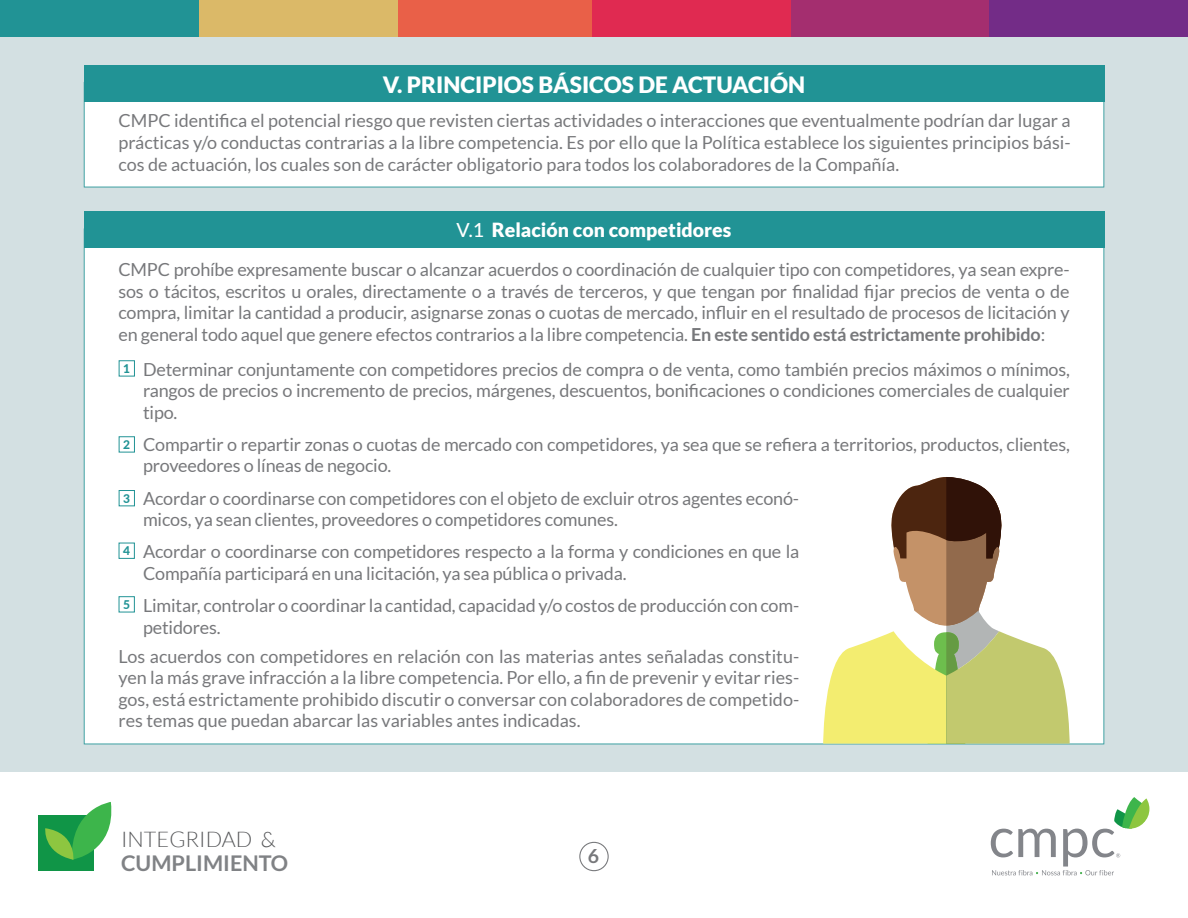
<style>
.page{position:relative;width:1188px;height:918px;background:#fff}
.page>*{position:absolute;margin:0;border:0;box-sizing:border-box;transform-origin:0 0}
.t1{font:900 22.5px "Lato";color:#fff}
.t2{font:700 21.6px "Lato";color:#808285}
.t3{font:300 21.6px "Lato";color:#58595b}
.t4{font:900 19.5px "Lato";color:#fff}
.t5{font:700 19.5px "Lato";color:#77787b}
.t6{font:18px/21.6px "Lato";letter-spacing:-.01em;color:#77787b;text-align:justify}
.t7{font:800 12px "Lato";color:#219395}
.s1{font-weight:500}
.s2{font-weight:700}
</style>
<div class="page">
<div style="left:0;top:0;width:1188px;height:771px;background:#d3e0e2"></div>
<div style="left:989px;top:0;width:199px;height:36px;background:#732c87"></div>
<div style="left:790px;top:0;width:199px;height:36px;background:#a42e6f"></div>
<div style="left:592px;top:0;width:198px;height:36px;background:#e02a51"></div>
<div style="left:393px;top:0;width:199px;height:36px;background:#e96048"></div>
<div style="left:199px;top:0;width:199px;height:36px;background:#dbb968"></div>
<div style="left:0;top:0;width:199px;height:36px;background:#219395"></div>
<div style="left:84px;top:102px;width:1020px;height:85px;background:#fff"></div>
<div style="left:84px;top:65px;width:1020px;height:37px;background:#219395"></div>
<div style="left:84px;top:248px;width:1020px;height:496px;background:#fff"></div>
<div style="left:84px;top:211px;width:1020px;height:37px;background:#219395"></div>
<div style="left:119px;top:360px;width:16px;height:16px;border:1px solid #219395"></div>
<div style="left:119px;top:436px;width:16px;height:16px;border:1px solid #219395"></div>
<div style="left:119px;top:490px;width:16px;height:16px;border:1px solid #219395"></div>
<div style="left:119px;top:543px;width:16px;height:16px;border:1px solid #219395"></div>
<div style="left:119px;top:596px;width:16px;height:16px;border:1px solid #219395"></div>
<svg style="left:823px;top:477px;width:247px;height:267px;background:#d4cea3"></svg>
<div style="left:579px;top:842px;width:30px;height:29px;border:1px solid #77787b;border-radius:50%"></div>
<div style="left:39px;top:815px;width:55px;height:56px;background:#109547"></div>
<svg style="left:45px;top:802px;width:67px;height:58px"></svg>
<svg style="left:991px;top:797px;width:158px;height:78px"></svg>
<p class="t1" style="left:383px;top:71px;width:424px">V. PRINCIPIOS BÁSICOS DE ACTUACIÓN</p>
<p class="t6" style="left:118px;top:110px;width:954px">CMPC identifica el potencial riesgo que revisten ciertas actividades o interacciones que eventualmente podrían dar lugar a prácticas y/o conductas contrarias a la libre competencia. Es por ello que la Política establece los siguientes principios bási&shy;cos de actuación, los cuales son de carácter obligatorio para todos los colaboradores de la Compañía.</p>
<p class="t4" style="left:457px;top:218px;width:276px"><span class="s1">V.1</span> Relación con competidores</p>
<p class="t6" style="left:118px;top:259px;width:953px">CMPC prohíbe expresamente buscar o alcanzar acuerdos o coordinación de cualquier tipo con competidores, ya sean expre&shy;sos o tácitos, escritos u orales, directamente o a través de terceros, y que tengan por finalidad fijar precios de venta o de compra, limitar la cantidad a producir, asignarse zonas o cuotas de mercado, influir en el resultado de procesos de licitación y en general todo aquel que genere efectos contrarios a la libre competencia. <span class="s2">En este sentido está estrictamente prohibido</span>:</p>
<p class="t7" style="left:123px;top:360px;width:8px">1</p>
<p class="t6" style="left:143px;top:358px;width:928px">Determinar conjuntamente con competidores precios de compra o de venta, como también precios máximos o mínimos, rangos de precios o incremento de precios, márgenes, descuentos, bonificaciones o condiciones comerciales de cualquier tipo.</p>
<p class="t6" style="left:143px;top:433px;width:928px">Compartir o repartir zonas o cuotas de mercado con competidores, ya sea que se refiera a territorios, productos, clientes, proveedores o líneas de negocio.</p>
<p class="t6" style="left:143px;top:487px;width:658px">Acordar o coordinarse con competidores con el objeto de excluir otros agentes econó&shy;micos, ya sean clientes, proveedores o competidores comunes.</p>
<p class="t6" style="left:143px;top:541px;width:658px">Acordar o coordinarse con competidores respecto a la forma y condiciones en que la<br>Compañía participará en una licitación, ya sea pública o privada.</p>
<p class="t6" style="left:143px;top:595px;width:658px">Limitar, controlar o coordinar la cantidad, capacidad y/o costos de producción con com&shy;petidores.</p>
<p class="t7" style="left:123px;top:436px;width:8px">2</p>
<p class="t7" style="left:123px;top:489px;width:8px">3</p>
<p class="t7" style="left:123px;top:542px;width:8px">4</p>
<p class="t7" style="left:123px;top:596px;width:8px">5</p>
<p class="t6" style="left:118px;top:645px;width:682px">Los acuerdos con competidores en relación con las materias antes señaladas constitu&shy;yen la más grave infracción a la libre competencia. Por ello, a fin de prevenir y evitar ries&shy;gos, está estrictamente prohibido discutir o conversar con colaboradores de competido&shy;res temas que puedan abarcar las variables antes indicadas.</p>
<p class="t3" style="left:121px;top:827px;width:156px">INTEGRIDAD &amp;</p>
<p class="t2" style="left:121px;top:851px;width:169px">CUMPLIMIENTO</p>
<p class="t5" style="left:588px;top:845px;width:13px">6</p>
</div>
